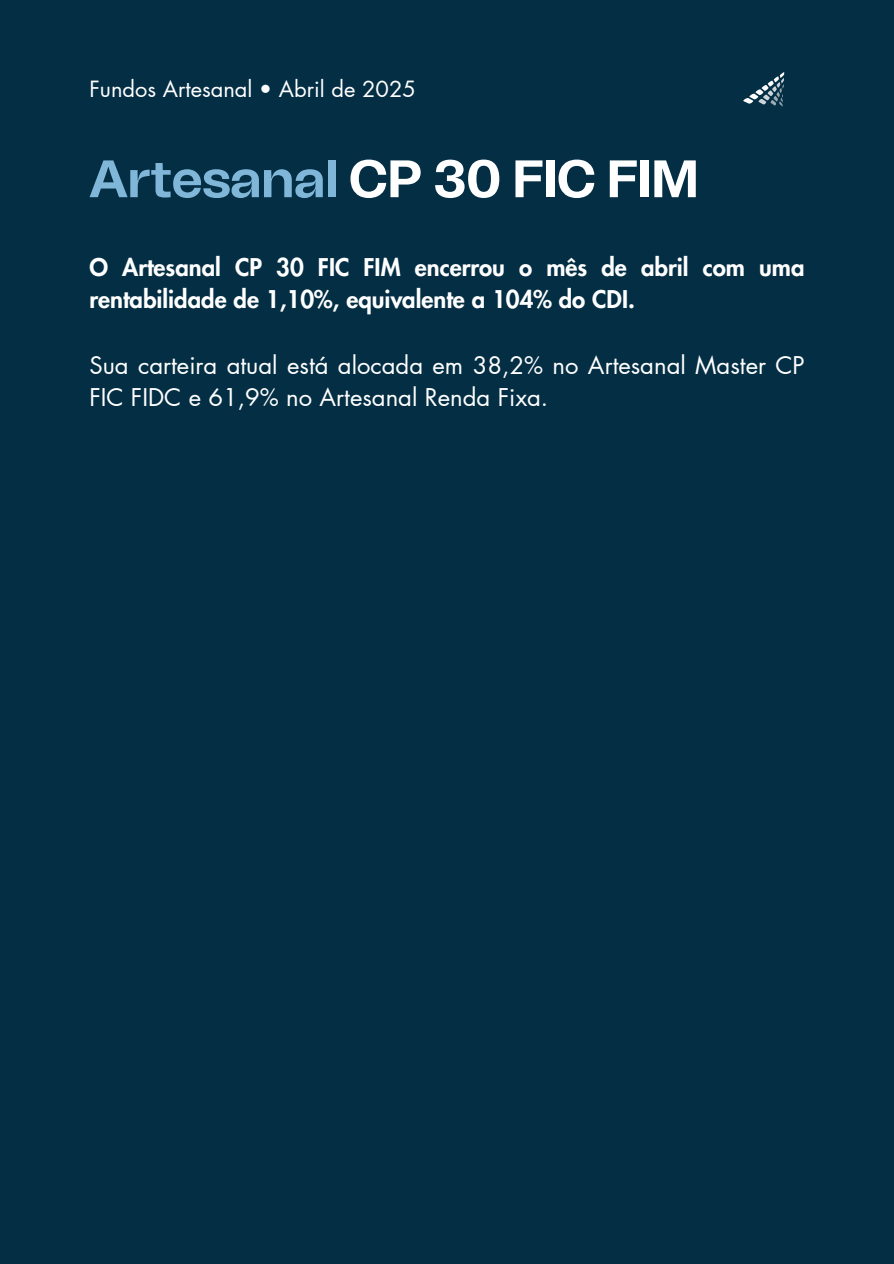
<style>
.page{position:relative;width:894px;height:1264px;background:#fff}
.page>*{position:absolute;margin:0;border:0;box-sizing:border-box;transform-origin:0 0}
.t1{font:700 52.5px "Tomato Grotesk";color:#fff}
.t2{font:800 23.85px/32.7px "Futura LT Pro";color:#fff}
.t3{font:23.85px/32.7px "Futura LT Pro";color:#fff}
.t4{font:21.9px "Futura LT Pro";color:#fff}
.s1{color:#80b6d8}
</style>
<div class="page">
<div style="left:0;top:0;width:893px;height:1263px;background:#032e44"></div>
<svg style="left:743px;top:72px;width:41px;height:35px"></svg>
<h2 class="t4" style="left:89px;top:79px;width:328px">Fundos Artesanal • Abril de 2025</h2>
<p class="t1" style="left:89px;top:147px;width:610px"><span class="s1">Artesanal</span> CP 30 FIC FIM</p>
<p class="t2" style="left:89px;top:251px;width:716px">O Artesanal CP 30 FIC FIM encerrou o mês de abril com uma rentabilidade de 1,10%, equivalente a 104% do CDI.</p>
<h1 class="t3" style="left:89px;top:349px;width:716px">Sua carteira atual está alocada em 38,2% no Artesanal Master CP<br>FIC FIDC e 61,9% no Artesanal Renda Fixa.</h1>
</div>
